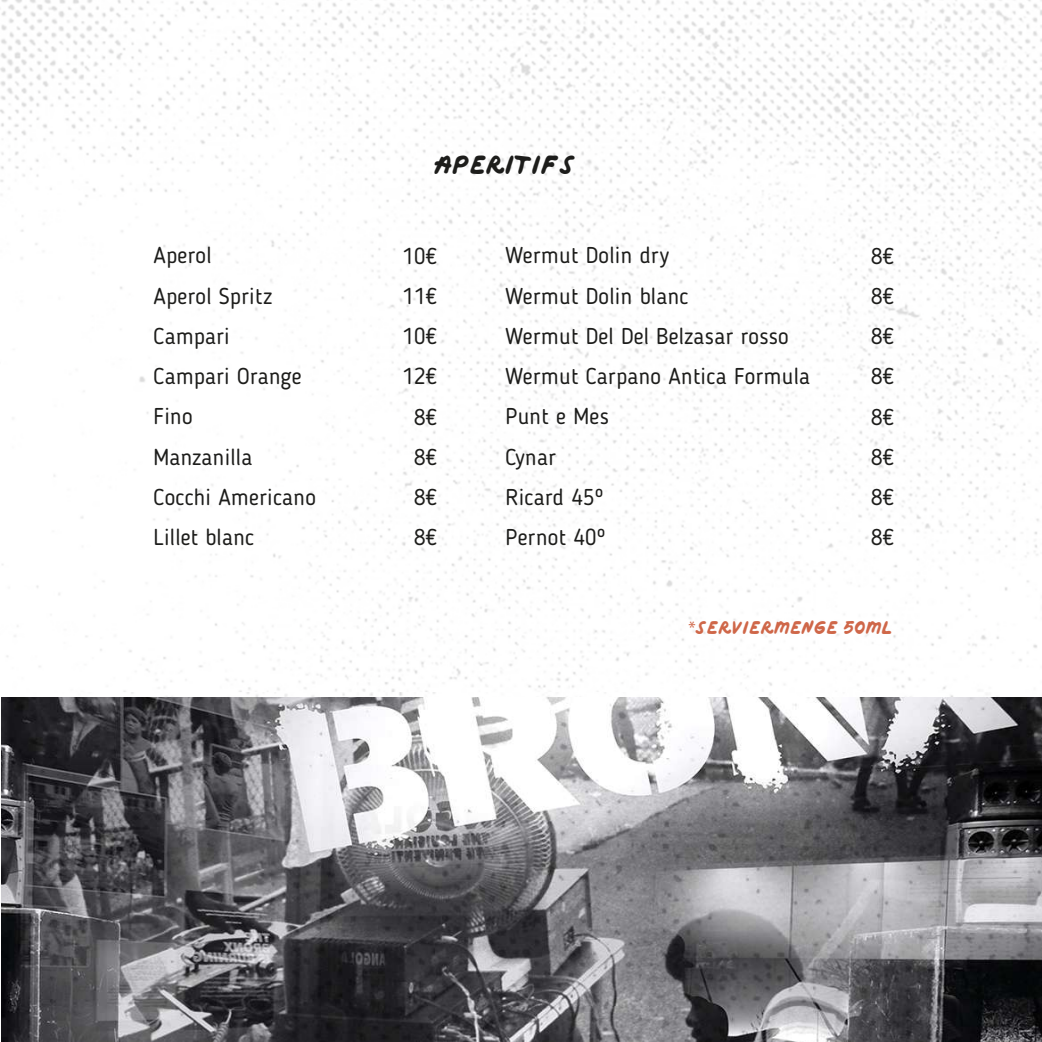
<style>
.page{position:relative;width:1042px;height:1042px;background:#fff}
.page>*{position:absolute;margin:0;border:0;box-sizing:border-box;transform-origin:0 0}
.t1{font:700 26.25px "Marker";letter-spacing:-.05em;color:#1d1d1b;scale:.95 1}
.t2{font:22.75px/40.2px "Blogger Sans";letter-spacing:.01em;color:#1d1d1b}
.t3{font:700 18.38px "Marker";letter-spacing:-.05em;color:#cf6749;scale:.95 1}
.s1{font-family:"Myriad Pro";font-weight:400}
</style>
<div class="page">
<img style="left:0;top:0;width:1042px;height:697px">
<img style="left:1px;top:697px;width:1041px;height:345px">
<p class="t2" style="left:154px;top:235px;width:164px">Aperol<br>Aperol Spritz<br>Campari<br>Campari Orange<br>Fino<br>Manzanilla<br>Cocchi Americano<br>Lillet blanc</p>
<p class="t1" style="left:432px;top:150px;width:153px">APERITIFS</p>
<p class="t2" style="left:402px;top:235px;width:36px;text-align:center">10€<br>11€<br>10€<br>12€<br>8€<br>8€<br>8€<br>8€</p>
<p class="t2" style="left:505px;top:235px;width:306px">Wermut Dolin dry<br>Wermut Dolin blanc<br>Wermut Del Del Belzasar rosso<br>Wermut Carpano Antica Formula<br>Punt e Mes<br>Cynar<br>Ricard 45º<br>Pernot 40º</p>
<p class="t2" style="left:871px;top:235px;width:25px;text-align:justify">8€ 8€ 8€ 8€ 8€ 8€ 8€ 8€</p>
<p class="t3" style="left:688px;top:617px;width:216px"><span class="s1">*</span>SERVIERMENGE 50ML</p>
</div>
